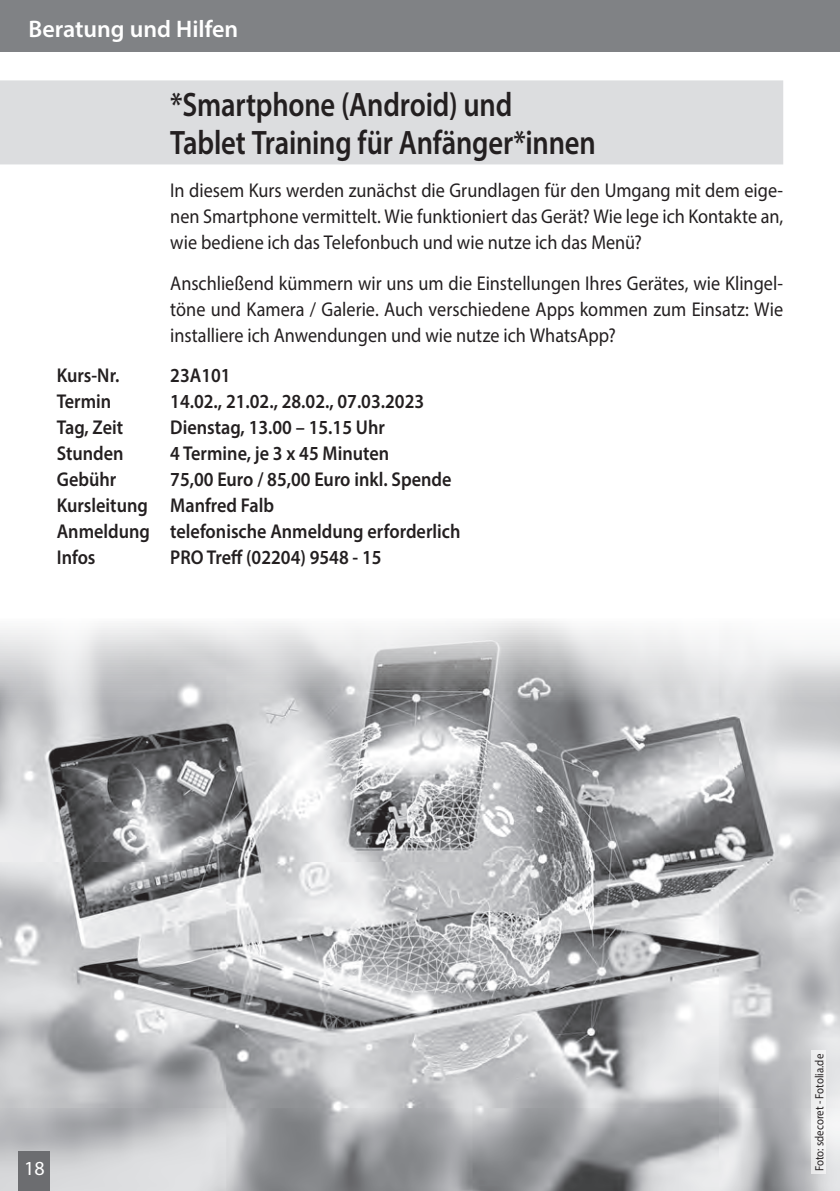
<style>
.page{position:relative;width:840px;height:1191px;background:#fff}
.page>*{position:absolute;margin:0;border:0;box-sizing:border-box;transform-origin:0 0}
.t1{font:600 34px/38px "Myriad Pro";letter-spacing:-.005em;color:#231f20;scale:.84 1}
.t2{font:600 24px "Myriad Pro";color:#fff}
.t3{font:20px/26px "Myriad Pro";color:#231f20;text-align:justify;scale:.91 1}
.t4{font:600 20px/26px "Myriad Pro";color:#231f20;scale:.91 1}
.t5{font:20px "Myriad Pro";color:#fff}
.t6{font:12px "Myriad Pro";color:#231f20;scale:.91 1}
</style>
<div class="page">
<div style="left:0;top:80px;width:782px;height:84px;background:#dcdddf"></div>
<div style="left:0;top:0;width:839px;height:51px;background:#808285"></div>
<img style="left:0;top:621px;width:839px;height:570px">
<div style="left:811px;top:1050px;width:14px;height:124px;background:#eff0f1"></div>
<div style="left:19px;top:1151px;width:31px;height:40px;background:#6c6d70"></div>
<p class="t2" style="left:28px;top:14px;width:211px">Beratung und Hilfen</p>
<h1 class="t1" style="left:170px;top:85px;width:508px">*Smartphone (Android) und<br>Tablet Training für Anfänger*innen</h1>
<p class="t3" style="left:170px;top:177px;width:674px">In diesem Kurs werden zunächst die Grundlagen für den Umgang mit dem eige&shy;nen Smartphone vermittelt. Wie funktioniert das Gerät? Wie lege ich Kontakte an, wie bediene ich das Telefonbuch und wie nutze ich das Menü?</p>
<p class="t3" style="left:170px;top:269px;width:674px">Anschließend kümmern wir uns um die Einstellungen Ihres Gerätes, wie Klingel&shy;töne und Kamera / Galerie. Auch verschiedene Apps kommen zum Einsatz: Wie installiere ich Anwendungen und wie nutze ich WhatsApp?</p>
<p class="t4" style="left:57px;top:361px;width:70px">Kurs-Nr.</p>
<p class="t4" style="left:170px;top:361px;width:68px">23A101</p>
<p class="t4" style="left:57px;top:387px;width:61px">Termin</p>
<p class="t4" style="left:170px;top:387px;width:280px">14.02., 21.02., 28.02., 07.03.2023</p>
<p class="t4" style="left:57px;top:413px;width:74px">Tag, Zeit</p>
<p class="t4" style="left:170px;top:413px;width:237px">Dienstag, 13.00 – 15.15 Uhr</p>
<p class="t4" style="left:57px;top:439px;width:75px">Stunden</p>
<p class="t4" style="left:170px;top:439px;width:242px">4 Termine, je 3 x 45 Minuten</p>
<p class="t4" style="left:57px;top:465px;width:67px">Gebühr</p>
<p class="t4" style="left:57px;top:465px;width:445px;text-indent:113px">75,00 Euro / 85,00 Euro inkl. Spende<br>Kursleitung Manfred Falb<br>Anmeldung telefonische Anmeldung erforderlich<br>Infos</p>
<p class="t4" style="left:170px;top:543px;width:233px">PRO Treff (02204) 9548 - 15</p>
<p class="t5" style="left:24px;top:1155px;width:22px">18</p>
<p class="t6" style="left:811px;top:1171px;width:130px;rotate:-90deg">Foto: sdecoret - Fotolia.de</p>
</div>
